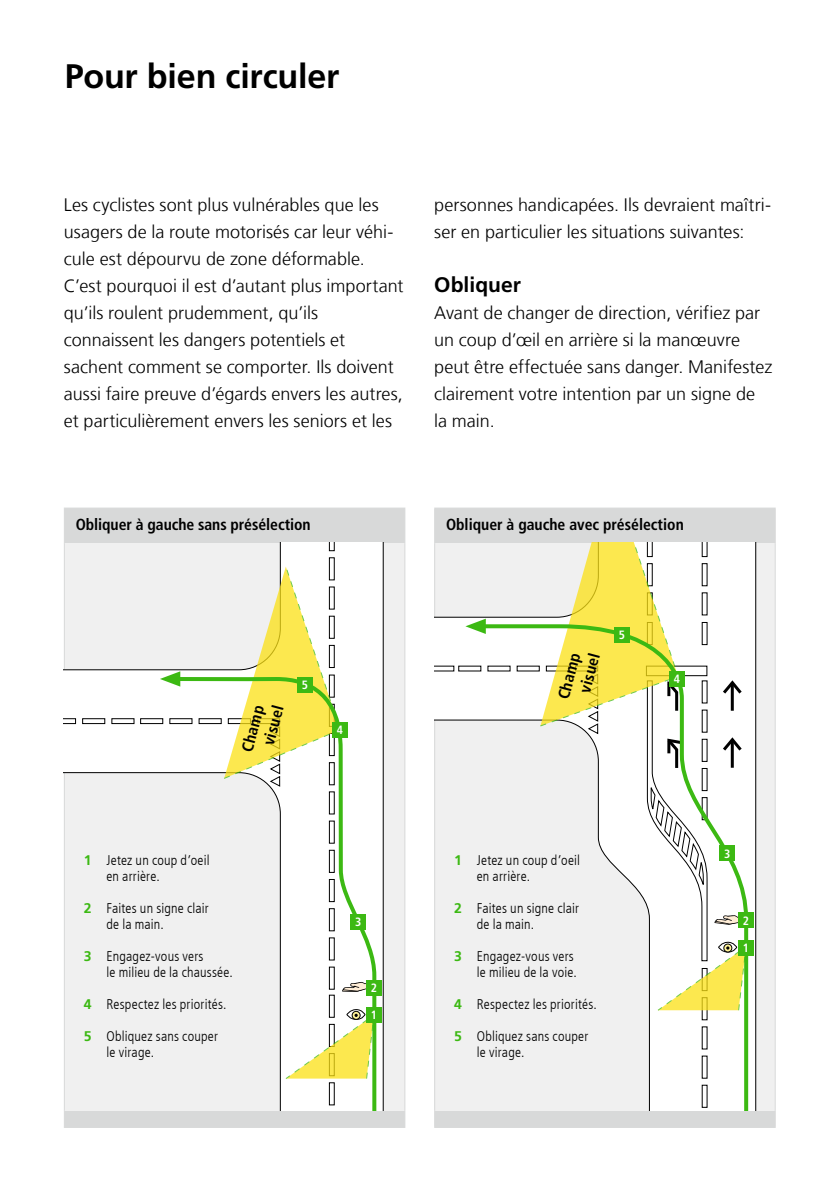
<style>
.page{position:relative;width:840px;height:1191px;background:#fff}
.page>*{position:absolute;margin:0;border:0;box-sizing:border-box;transform-origin:0 0}
.t1{font:700 34px "Frutiger LT Com";letter-spacing:-.005em;color:#000}
.t2{font:700 21px "Frutiger LT Com";letter-spacing:.005em;color:#000}
.t3{font:300 18px/27px "Frutiger LT Com";letter-spacing:.005em;color:#000}
.t4{font:700 condensed 16px/19px "Frutiger LT Com";letter-spacing:-.005em;color:#000;text-align:right}
.t5{font:300 condensed 14px/16px "Frutiger LT Com";letter-spacing:.015em;color:#000}
.t6{font:700 condensed 12px "Frutiger LT Com";color:#fff}
.s1{font-weight:700;font-stretch:normal;color:#3cb913}
.s2{font-stretch:normal}
</style>
<div class="page">
<div style="left:435px;top:508px;width:339px;height:618px;background:#d8d9d9"></div>
<div style="left:434px;top:543px;width:340px;height:567px;background:#f0f0f0"></div>
<hr style="left:434px;top:507px;width:341px;height:1px;background:#d8d9d9">
<hr style="left:434px;top:508px;width:1px;height:35px;background:#d8d9d9">
<hr style="left:774px;top:508px;width:1px;height:35px;background:#d8d9d9">
<hr style="left:774px;top:543px;width:1px;height:567px;background:#d8d9d9">
<svg style="left:434px;top:1110px;width:1px;height:16px"></svg>
<svg style="left:774px;top:1110px;width:1px;height:16px"></svg>
<hr style="left:434px;top:1126px;width:341px;height:1px;background:#d8d9d9">
<svg style="left:434px;top:542px;width:322px;height:568px"></svg>
<svg style="left:434px;top:665px;width:20px;height:6px"></svg>
<svg style="left:465px;top:618px;width:20px;height:16px"></svg>
<svg style="left:478px;top:622px;width:271px;height:488px"></svg>
<svg style="left:540px;top:542px;width:206px;height:468px"></svg>
<div style="left:737px;top:939px;width:16px;height:16px;background:#3cb913"></div>
<div style="left:737px;top:912px;width:16px;height:16px;background:#3cb913"></div>
<div style="left:718px;top:845px;width:16px;height:16px;background:#3cb913"></div>
<div style="left:668px;top:671px;width:16px;height:16px;background:#3cb913"></div>
<div style="left:613px;top:626px;width:16px;height:16px;background:#3cb913"></div>
<div style="left:65px;top:508px;width:339px;height:618px;background:#d8d9d9"></div>
<div style="left:64px;top:543px;width:340px;height:567px;background:#f0f0f0"></div>
<hr style="left:64px;top:507px;width:341px;height:1px;background:#d8d9d9">
<hr style="left:64px;top:508px;width:1px;height:35px;background:#d8d9d9">
<hr style="left:404px;top:508px;width:1px;height:35px;background:#d8d9d9">
<hr style="left:404px;top:543px;width:1px;height:567px;background:#d8d9d9">
<svg style="left:64px;top:1110px;width:1px;height:16px"></svg>
<svg style="left:404px;top:1110px;width:1px;height:16px"></svg>
<hr style="left:64px;top:1126px;width:341px;height:1px;background:#d8d9d9">
<svg style="left:64px;top:542px;width:320px;height:568px"></svg>
<svg style="left:329px;top:542px;width:5px;height:9px"></svg>
<div style="left:329px;top:557px;width:5px;height:23px;border:1px solid #000"></div>
<div style="left:140px;top:718px;width:23px;height:6px;border:1px solid #000"></div>
<div style="left:169px;top:718px;width:23px;height:6px;border:1px solid #000"></div>
<svg style="left:64px;top:718px;width:12px;height:6px"></svg>
<div style="left:82px;top:718px;width:23px;height:6px;border:1px solid #000"></div>
<div style="left:111px;top:718px;width:23px;height:6px;border:1px solid #000"></div>
<svg style="left:224px;top:566px;width:116px;height:109px"></svg>
<svg style="left:160px;top:671px;width:20px;height:15px"></svg>
<svg style="left:172px;top:675px;width:206px;height:435px"></svg>
<svg style="left:342px;top:982px;width:24px;height:10px"></svg>
<div style="left:346px;top:1009px;width:19px;height:11px;border:1px solid #000;border-radius:50%"></div>
<div style="left:351px;top:1010px;width:9px;height:9px;border:1px solid #000;border-radius:50%"></div>
<svg style="left:285px;top:1013px;width:89px;height:66px"></svg>
<div style="left:366px;top:1007px;width:16px;height:15px;background:#3cb913"></div>
<div style="left:366px;top:979px;width:16px;height:16px;background:#3cb913"></div>
<div style="left:332px;top:721px;width:16px;height:16px;background:#3cb913"></div>
<div style="left:350px;top:914px;width:16px;height:16px;background:#3cb913"></div>
<div style="left:296px;top:677px;width:16px;height:16px;background:#3cb913"></div>
<h1 class="t1" style="left:65px;top:56px;width:276px">Pour bien circuler</h1>
<p class="t3" style="left:64px;top:192px;width:341px">Les cyclistes sont plus vulnérables que les usagers de la route motorisés car leur véhi&shy;cule est dépourvu de zone déformable.<br>C’est pourquoi il est d’autant plus important qu’ils roulent prudemment, qu’ils connaissent les dangers potentiels et sachent comment se comporter. Ils doivent aussi faire preuve d’égards envers les autres, et particulièrement envers les seniors et les</p>
<p class="t3" style="left:434px;top:192px;width:338px">personnes handicapées. Ils devraient maîtri&shy;ser en particulier les situations suivantes:</p>
<p class="t2" style="left:434px;top:272px;width:88px">Obliquer</p>
<p class="t3" style="left:434px;top:299px;width:339px">Avant de changer de direction, vérifiez par un coup d’œil en arrière si la manœuvre peut être effectuée sans danger. Manifestez clairement votre intention par un signe de la main.</p>
<p class="t4" style="left:76px;top:514px;width:236px">Obliquer à gauche sans présélection</p>
<p class="t4" style="left:446px;top:514px;width:239px">Obliquer à gauche avec présélection</p>
<p class="t6" style="left:618px;top:627px;width:8px">5</p>
<p class="t6" style="left:301px;top:677px;width:8px">5</p>
<p class="t4" style="left:553px;top:696px;width:54px;rotate:-75deg">Champ visuel</p>
<p class="t6" style="left:673px;top:672px;width:8px">4</p>
<p class="t4" style="left:237px;top:749px;width:54px;rotate:-75deg">Champ visuel</p>
<p class="t6" style="left:336px;top:722px;width:8px">4</p>
<p class="t5" style="left:106px;top:852px;width:105px;text-indent:-23px"><span class="s1">1</span> Jetez un coup d<span class="s2">’</span>oeil en arrière.</p>
<p class="t5" style="left:106px;top:900px;width:104px;text-indent:-23px"><span class="s1">2</span> Faites un signe clair de la main.</p>
<p class="t5" style="left:106px;top:948px;width:128px;text-indent:-23px"><span class="s1">3</span> Engagez-vous vers<br>le milieu de la chaussée.</p>
<p class="t5" style="left:84px;top:996px;width:144px"><span class="s1">4</span> Respectez les priorités.</p>
<p class="t5" style="left:106px;top:1028px;width:113px;text-indent:-23px"><span class="s1">5</span> Obliquez sans couper le virage.</p>
<p class="t6" style="left:355px;top:915px;width:8px">3</p>
<p class="t6" style="left:370px;top:980px;width:8px">2</p>
<p class="t6" style="left:370px;top:1008px;width:8px">1</p>
<p class="t5" style="left:476px;top:852px;width:105px;text-indent:-23px"><span class="s1">1</span> Jetez un coup d<span class="s2">’</span>oeil en arrière.</p>
<p class="t5" style="left:476px;top:900px;width:104px;text-indent:-23px"><span class="s1">2</span> Faites un signe clair de la main.</p>
<p class="t5" style="left:454px;top:948px;width:124px;text-align:right"><span class="s1">3</span> Engagez-vous vers le milieu de la voie.</p>
<p class="t5" style="left:454px;top:996px;width:144px"><span class="s1">4</span> Respectez les priorités.</p>
<p class="t5" style="left:476px;top:1028px;width:113px;text-indent:-23px"><span class="s1">5</span> Obliquez sans couper le virage.</p>
<p class="t6" style="left:723px;top:846px;width:8px">3</p>
<p class="t6" style="left:742px;top:913px;width:8px">2</p>
<p class="t6" style="left:742px;top:940px;width:8px">1</p>
</div>
